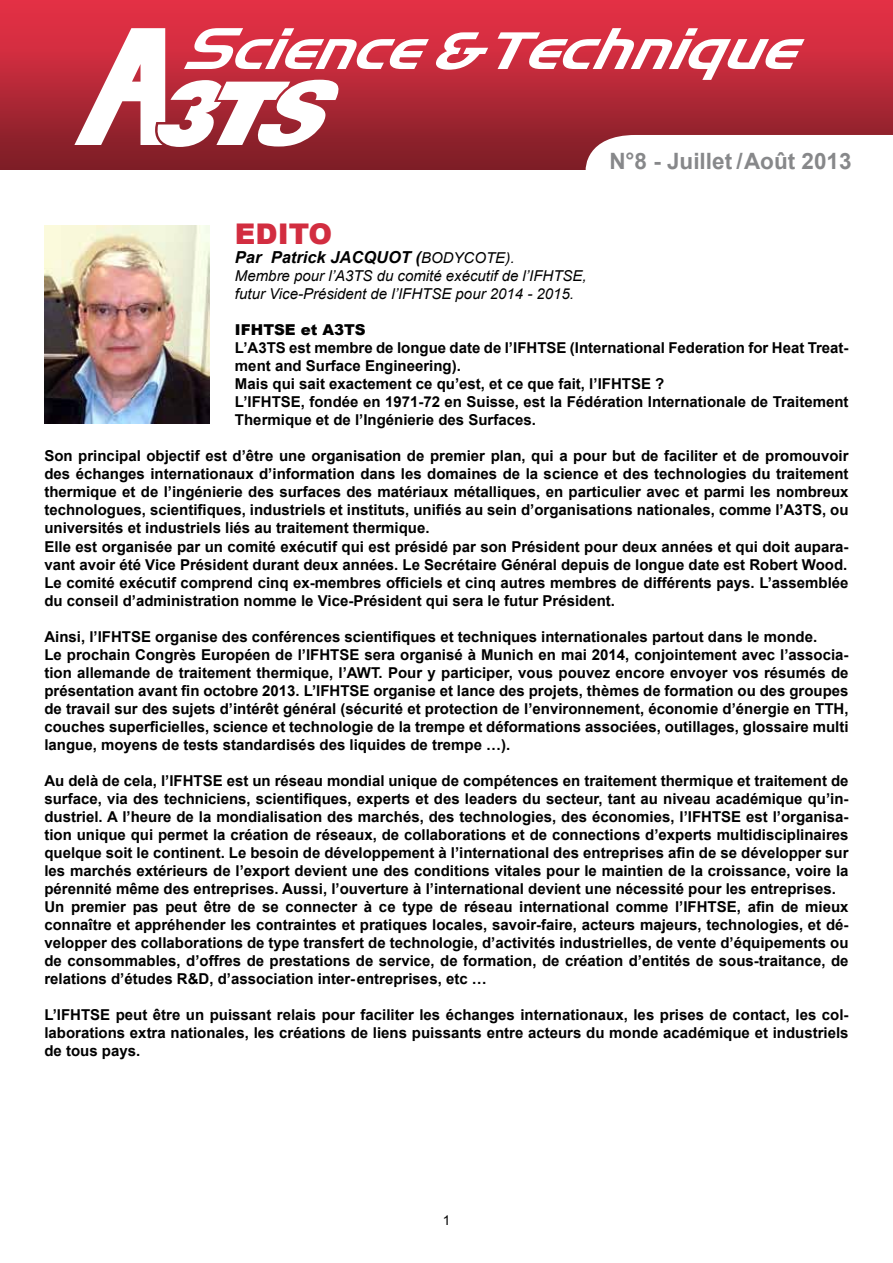
<style>
.page{position:relative;width:893px;height:1263px;background:#fff}
.page>*{position:absolute;margin:0;border:0;box-sizing:border-box;transform-origin:0 0}
.t1{font:900 28.5px "Arial";color:#d22d40}
.t2{font:700 22.5px "Arial";color:#87888a}
.t3{font:italic 700 16.5px "Arial";color:#000}
.t4{font:700 15px/18px "Arial";color:#000}
.t5{font:italic 15px/18px "Arial";color:#000}
.t6{font:900 15px "Arial";color:#000}
.t7{font:13.5px "Arial";color:#000}
.s1{font-weight:400;font-size:15px}
</style>
<div class="page">
<div style="left:0;top:0;width:893px;height:169px;background:linear-gradient(to bottom,#ef3348,#7d1e27)"></div>
<svg style="left:585px;top:135px;width:308px;height:35px"></svg>
<svg style="left:74px;top:28px;width:355px;height:119px"></svg>
<svg style="left:435px;top:32px;width:53px;height:38px"></svg>
<svg style="left:498px;top:28px;width:307px;height:52px"></svg>
<img style="left:44px;top:225px;width:165px;height:199px">
<h2 class="t2" style="left:609px;top:146px;width:244px">N°8 - Juillet /Août 2013</h2>
<h1 class="t1" style="left:235px;top:218px;width:99px">EDITO</h1>
<p class="t3" style="left:235px;top:247px;width:281px">Par Patrick JACQUOT (<span class="s1">BODYCOTE).</span></p>
<p class="t5" style="left:235px;top:267px;width:353px">Membre pour l’A3TS du comité exécutif de l’IFHTSE, futur Vice-Président de l’IFHTSE pour 2014 - 2015.</p>
<p class="t6" style="left:235px;top:322px;width:132px">IFHTSE et A3TS</p>
<p class="t4" style="left:235px;top:340px;width:615px">L’A3TS est membre de longue date de l’IFHTSE (International Federation for Heat Treat&shy;ment and Surface Engineering).<br>Mais qui sait exactement ce qu’est, et ce que fait, l’IFHTSE ?<br>L’IFHTSE, fondée en 1971-72 en Suisse, est la Fédération Internationale de Traitement Thermique et de l’Ingénierie des Surfaces.</p>
<p class="t4" style="left:44px;top:448px;width:806px">Son principal objectif est d’être une organisation de premier plan, qui a pour but de faciliter et de promouvoir des échanges internationaux d’information dans les domaines de la science et des technologies du traitement thermique et de l’ingénierie des surfaces des matériaux métalliques, en particulier avec et parmi les nombreux technologues, scientifiques, industriels et instituts, unifiés au sein d’organisations nationales, comme l’A3TS, ou universités et industriels liés au traitement thermique.<br>Elle est organisée par un comité exécutif qui est présidé par son Président pour deux années et qui doit aupara&shy;vant avoir été Vice Président durant deux années. Le Secrétaire Général depuis de longue date est Robert Wood.<br>Le comité exécutif comprend cinq ex-membres officiels et cinq autres membres de différents pays. L’assemblée du conseil d’administration nomme le Vice-Président qui sera le futur Président.</p>
<p class="t4" style="left:44px;top:628px;width:806px">Ainsi, l’IFHTSE organise des conférences scientifiques et techniques internationales partout dans le monde.<br>Le prochain Congrès Européen de l’IFHTSE sera organisé à Munich en mai 2014, conjointement avec l’associa&shy;tion allemande de traitement thermique, l’AWT. Pour y participer, vous pouvez encore envoyer vos résumés de présentation avant fin octobre 2013. L’IFHTSE organise et lance des projets, thèmes de formation ou des groupes de travail sur des sujets d’intérêt général (sécurité et protection de l’environnement, économie d’énergie en TTH, couches superficielles, science et technologie de la trempe et déformations associées, outillages, glossaire multi langue, moyens de tests standardisés des liquides de trempe …).</p>
<p class="t4" style="left:44px;top:772px;width:806px">Au delà de cela, l’IFHTSE est un réseau mondial unique de compétences en traitement thermique et traitement de surface, via des techniciens, scientifiques, experts et des leaders du secteur, tant au niveau académique qu’in&shy;dustriel. A l’heure de la mondialisation des marchés, des technologies, des économies, l’IFHTSE est l’organisa&shy;tion unique qui permet la création de réseaux, de collaborations et de connections d’experts multidisciplinaires quelque soit le continent. Le besoin de développement à l’international des entreprises afin de se développer sur les marchés extérieurs de l’export devient une des conditions vitales pour le maintien de la croissance, voire la pérennité même des entreprises. Aussi, l’ouverture à l’international devient une nécessité pour les entreprises.<br>Un premier pas peut être de se connecter à ce type de réseau international comme l’IFHTSE, afin de mieux connaître et appréhender les contraintes et pratiques locales, savoir-faire, acteurs majeurs, technologies, et dé&shy;velopper des collaborations de type transfert de technologie, d’activités industrielles, de vente d’équipements ou de consommables, d’offres de prestations de service, de formation, de création d’entités de sous-traitance, de relations d’études R&amp;D, d’association inter-entreprises, etc …</p>
<p class="t4" style="left:44px;top:1006px;width:806px;text-align:justify">L’IFHTSE peut être un puissant relais pour faciliter les échanges internationaux, les prises de contact, les col&shy;laborations extra nationales, les créations de liens puissants entre acteurs du monde académique et industriels de tous pays.</p>
<p class="t7" style="left:443px;top:1211px;width:9px">1</p>
</div>
